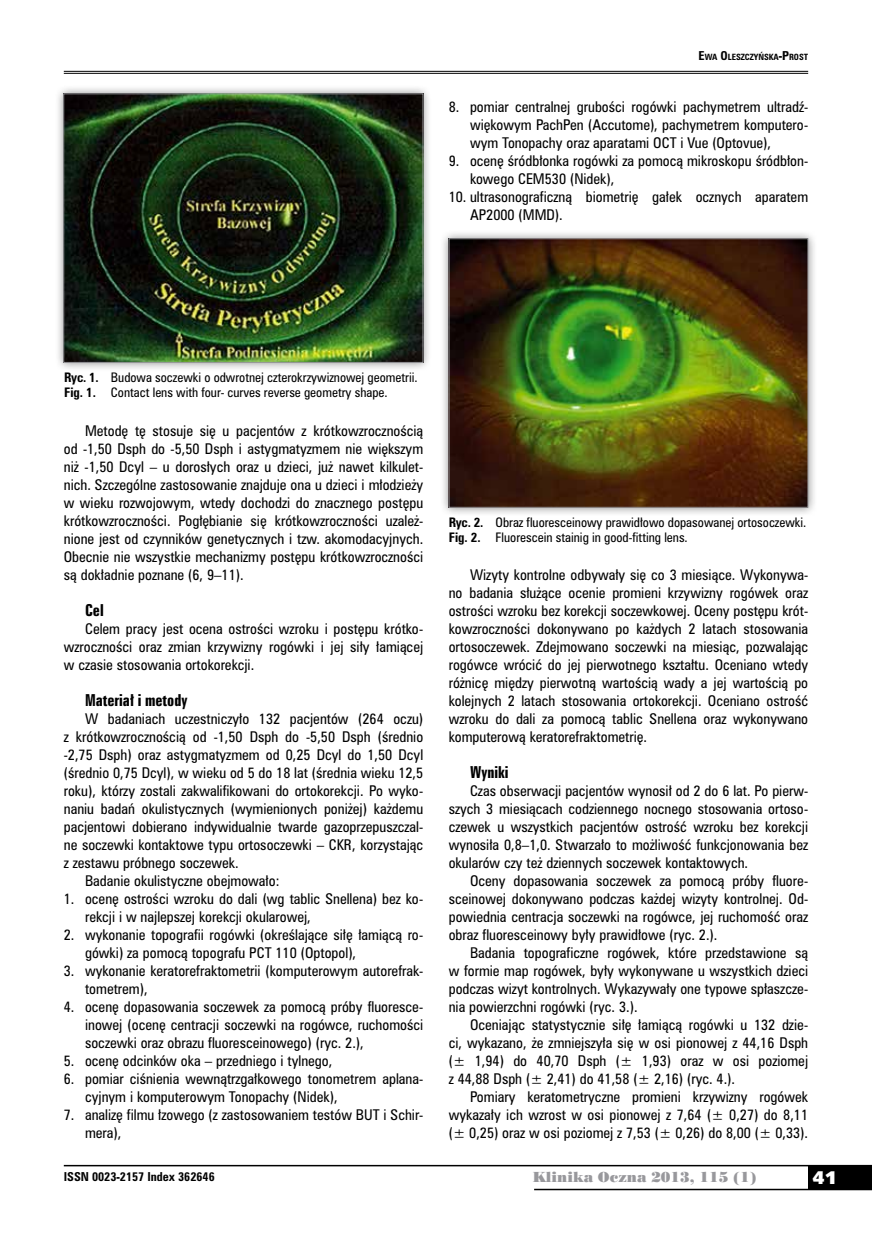
<style>
.page{position:relative;width:872px;height:1234px;background:#fff}
.page>*{position:absolute;margin:0;border:0;box-sizing:border-box;transform-origin:0 0}
.t1{font:18px "Humanst 531 U Blk PL";color:#fff}
.t2{font:15px "Zurich Bd X Cn PL";color:#000}
.t3{font:13.5px/18px "Zurich Cn PL";color:#000;text-align:justify}
.t4{font:13.5px "Poster Bodoni PL";color:#98989c}
.t5{font:12px/15px "Zurich Cn PL";color:#000}
.t6{font:700 11.25px "Zurich Cn PL";color:#000}
.t7{font:700 7.8px "Zurich Cn PL";color:#000}
.s1{font-size:11.25px}
.s2{font-weight:700}
</style>
<div class="page">
<div style="left:808px;top:1165px;width:64px;height:24px;background:#000"></div>
<hr style="left:64px;top:1164px;width:808px;height:2px;background:#000">
<hr style="left:534px;top:1188px;width:338px;height:1px;background:#000">
<hr style="left:64px;top:71px;width:744px;height:1px;background:#000">
<hr style="left:64px;top:73px;width:744px;height:1px;background:#000">
<div style="left:54px;top:85px;width:378px;height:286px;background:#000;opacity:.45"></div>
<img style="left:65px;top:96px;width:356px;height:264px">
<div style="left:63px;top:94px;width:360px;height:268px;border:1px solid #98989c"></div>
<div style="left:440px;top:229px;width:377px;height:287px;background:#000;opacity:.45"></div>
<img style="left:451px;top:240px;width:355px;height:265px">
<p class="t7" style="left:698px;top:52px;width:111px"><span class="s1">E</span>WA <span class="s1">O</span>LESZCZYŃSKA<span class="s1">-P</span>ROST</p>
<p class="t3" style="left:470px;top:97px;width:340px;text-indent:-21px">8. pomiar centralnej grubości rogówki pachymetrem ultradź&shy;więkowym PachPen (Accutome), pachymetrem komputero&shy;wym Tonopachy oraz aparatami OCT i Vue (Optovue),</p>
<p class="t3" style="left:470px;top:151px;width:340px;text-indent:-21px">9. ocenę śródbłonka rogówki za pomocą mikroskopu śródbłon&shy;kowego CEM530 (Nidek),</p>
<p class="t3" style="left:470px;top:187px;width:340px;text-indent:-21px">10. ultrasonograficzną biometrię gałek ocznych aparatem<br>AP2000 (MMD).</p>
<p class="t5" style="left:64px;top:370px;width:355px"><span class="s2">Ryc. 1.</span> Budowa soczewki o odwrotnej czterokrzywiznowej geometrii.<br><span class="s2">Fig. 1.</span> Contact lens with four- curves reverse geometry shape.</p>
<p class="t3" style="left:64px;top:421px;width:361px;text-indent:21px">Metodę tę stosuje się u pacjentów z krótkowzrocznością od -1,50 Dsph do -5,50 Dsph i astygmatyzmem nie większym niż -1,50 Dcyl – u dorosłych oraz u dzieci, już nawet kilkulet&shy;nich. Szczególne zastosowanie znajduje ona u dzieci i młodzieży w wieku rozwojowym, wtedy dochodzi do znacznego postępu krótkowzroczności. Pogłębianie się krótkowzroczności uzależ&shy;nione jest od czynników genetycznych i tzw. akomodacyjnych.<br>Obecnie nie wszystkie mechanizmy postępu krótkowzroczności są dokładnie poznane (6, 9–11).</p>
<p class="t2" style="left:85px;top:600px;width:20px">Cel</p>
<p class="t3" style="left:64px;top:619px;width:361px;text-indent:21px">Celem pracy jest ocena ostrości wzroku i postępu krótko&shy;wzroczności oraz zmian krzywizny rogówki i jej siły łamiącej w czasie stosowania ortokorekcji.</p>
<p class="t2" style="left:85px;top:690px;width:104px">Materiał i metody</p>
<p class="t3" style="left:85px;top:709px;width:340px">W badaniach uczestniczyło 132 pacjentów (264 oczu)</p>
<p class="t3" style="left:64px;top:727px;width:361px">z krótkowzrocznością od -1,50 Dsph do -5,50 Dsph (średnio</p>
<p class="t3" style="left:64px;top:745px;width:361px">-2,75 Dsph) oraz astygmatyzmem od 0,25 Dcyl do 1,50 Dcyl</p>
<p class="t3" style="left:64px;top:763px;width:361px">(średnio 0,75 Dcyl), w wieku od 5 do 18 lat (średnia wieku 12,5</p>
<p class="t3" style="left:64px;top:781px;width:361px">roku), którzy zostali zakwalifikowani do ortokorekcji. Po wyko-</p>
<p class="t3" style="left:64px;top:799px;width:361px">naniu badań okulistycznych (wymienionych poniżej) każdemu</p>
<p class="t3" style="left:64px;top:817px;width:361px">pacjentowi dobierano indywidualnie twarde gazoprzepuszczal-</p>
<p class="t3" style="left:64px;top:835px;width:361px">ne soczewki kontaktowe typu ortosoczewki – CKR, korzystając</p>
<p class="t3" style="left:64px;top:853px;width:176px">z zestawu próbnego soczewek.</p>
<p class="t3" style="left:85px;top:871px;width:196px">Badanie okulistyczne obejmowało:</p>
<p class="t3" style="left:85px;top:889px;width:340px;text-indent:-21px">1. ocenę ostrości wzroku do dali (wg tablic Snellena) bez ko&shy;rekcji i w najlepszej korekcji okularowej,</p>
<p class="t3" style="left:85px;top:925px;width:340px;text-indent:-21px">2. wykonanie topografii rogówki (określające siłę łamiącą ro&shy;gówki) za pomocą topografu PCT 110 (Optopol),</p>
<p class="t3" style="left:85px;top:961px;width:340px;text-indent:-21px">3. wykonanie keratorefraktometrii (komputerowym autorefrak&shy;tometrem),</p>
<p class="t3" style="left:85px;top:997px;width:340px;text-indent:-21px">4. ocenę dopasowania soczewek za pomocą próby fluoresce&shy;inowej (ocenę centracji soczewki na rogówce, ruchomości soczewki oraz obrazu fluoresceinowego) (ryc. 2.),</p>
<p class="t3" style="left:64px;top:1051px;width:270px">5. ocenę odcinków oka – przedniego i tylnego,</p>
<p class="t3" style="left:85px;top:1069px;width:340px;text-indent:-21px">6. pomiar ciśnienia wewnątrzgałkowego tonometrem aplana&shy;cyjnym i komputerowym Tonopachy (Nidek),</p>
<p class="t3" style="left:85px;top:1105px;width:340px;text-indent:-21px">7. analizę filmu łzowego (z zastosowaniem testów BUT i Schir&shy;mera),</p>
<p class="t5" style="left:449px;top:515px;width:359px"><span class="s2">Ryc. 2.</span> Obraz fluoresceinowy prawidłowo dopasowanej ortosoczewki.<br><span class="s2">Fig. 2.</span> Fluorescein stainig in good-fitting lens.</p>
<p class="t3" style="left:449px;top:565px;width:361px;text-indent:21px">Wizyty kontrolne odbywały się co 3 miesiące. Wykonywa&shy;no badania służące ocenie promieni krzywizny rogówek oraz ostrości wzroku bez korekcji soczewkowej. Oceny postępu krót&shy;kowzroczności dokonywano po każdych 2 latach stosowania ortosoczewek. Zdejmowano soczewki na miesiąc, pozwalając rogówce wrócić do jej pierwotnego kształtu. Oceniano wtedy różnicę między pierwotną wartością wady a jej wartością po kolejnych 2 latach stosowania ortokorekcji. Oceniano ostrość wzroku do dali za pomocą tablic Snellena oraz wykonywano komputerową keratorefraktometrię.</p>
<p class="t2" style="left:470px;top:762px;width:40px">Wyniki</p>
<p class="t3" style="left:449px;top:781px;width:361px;text-indent:21px">Czas obserwacji pacjentów wynosił od 2 do 6 lat. Po pierw&shy;szych 3 miesiącach codziennego nocnego stosowania ortoso&shy;czewek u wszystkich pacjentów ostrość wzroku bez korekcji wynosiła 0,8–1,0. Stwarzało to możliwość funkcjonowania bez okularów czy też dziennych soczewek kontaktowych.</p>
<p class="t3" style="left:449px;top:871px;width:361px;text-indent:21px">Oceny dopasowania soczewek za pomocą próby fluore&shy;sceinowej dokonywano podczas każdej wizyty kontrolnej. Od&shy;powiednia centracja soczewki na rogówce, jej ruchomość oraz obraz fluoresceinowy były prawidłowe (ryc. 2.).</p>
<p class="t3" style="left:449px;top:943px;width:361px;text-indent:21px">Badania topograficzne rogówek, które przedstawione są w formie map rogówek, były wykonywane u wszystkich dzieci podczas wizyt kontrolnych. Wykazywały one typowe spłaszcze&shy;nia powierzchni rogówki (ryc. 3.).</p>
<p class="t3" style="left:449px;top:1015px;width:361px;text-indent:21px">Oceniając statystycznie siłę łamiącą rogówki u 132 dzie&shy;ci, wykazano, że zmniejszyła się w osi pionowej z 44,16 Dsph (± 1,94) do 40,70 Dsph (± 1,93) oraz w osi poziomej z 44,88 Dsph (± 2,41) do 41,58 (± 2,16) (ryc. 4.).</p>
<p class="t3" style="left:449px;top:1087px;width:361px;text-indent:21px">Pomiary keratometryczne promieni krzywizny rogówek wykazały ich wzrost w osi pionowej z 7,64 (± 0,27) do 8,11 (± 0,25) oraz w osi poziomej z 7,53 (± 0,26) do 8,00 (± 0,33).</p>
<p class="t6" style="left:64px;top:1168px;width:152px">ISSN 0023-2157 Index 362646</p>
<p class="t4" style="left:532px;top:1168px;width:225px">Klinika Oczna 2013, 115 (1)</p>
<h1 class="t1" style="left:812px;top:1165px;width:26px">41</h1>
</div>
